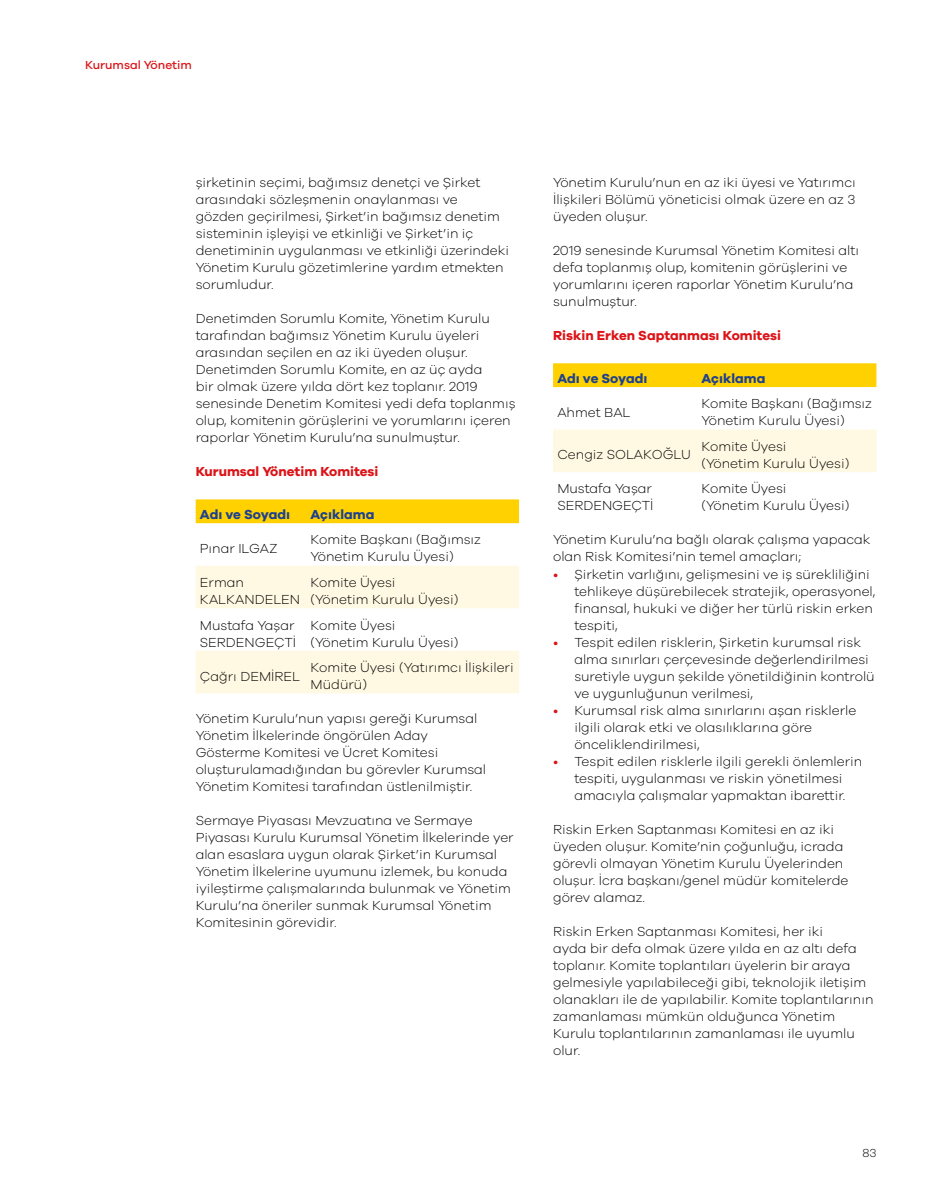
<style>
.page{position:relative;width:936px;height:1191px;background:#fff}
.page>*{position:absolute;margin:0;border:0;box-sizing:border-box;transform-origin:0 0}
.t1{font:300 13.5px/17px "Galano Grotesque";color:#000}
.t2{font:700 13.5px "Galano Grotesque";color:#dc1418}
.t3{font:700 13.5px "Galano Grotesque";color:#1f418e}
.t4{font:500 12px "Galano Grotesque";color:#dc1418}
.t5{font:300 12px "Galano Grotesque";color:#000}
.s1{color:#dc1418}
</style>
<div class="page">
<div style="left:196px;top:499px;width:323px;height:24px;background:#ffd100"></div>
<svg style="left:196px;top:566px;width:323px;height:127px"></svg>
<div style="left:553px;top:363px;width:323px;height:24px;background:#ffd100"></div>
<div style="left:553px;top:429px;width:323px;height:43px;background:#fff8e3"></div>
<p class="t4" style="left:85px;top:58px;width:108px">Kurumsal Yönetim</p>
<p class="t1" style="left:196px;top:174px;width:315px">şirketinin seçimi, bağımsız denetçi ve Şirket arasındaki sözleşmenin onaylanması ve gözden geçirilmesi, Şirket’in bağımsız denetim sisteminin işleyişi ve etkinliği ve Şirket’in iç denetiminin uygulanması ve etkinliği üzerindeki Yönetim Kurulu gözetimlerine yardım etmekten sorumludur.</p>
<p class="t1" style="left:196px;top:310px;width:321px">Denetimden Sorumlu Komite, Yönetim Kurulu tarafından bağımsız Yönetim Kurulu üyeleri arasından seçilen en az iki üyeden oluşur.<br>Denetimden Sorumlu Komite, en az üç ayda<br>bir olmak üzere yılda dört kez toplanır. 2019 senesinde Denetim Komitesi yedi defa toplanmış olup, komitenin görüşlerini ve yorumlarını içeren raporlar Yönetim Kurulu’na sunulmuştur.</p>
<p class="t2" style="left:196px;top:463px;width:184px">Kurumsal Yönetim Komitesi</p>
<p class="t3" style="left:200px;top:506px;width:92px">Adı ve Soyadı</p>
<p class="t3" style="left:310px;top:506px;width:65px">Açıklama</p>
<p class="t1" style="left:200px;top:539px;width:79px">Pınar ILGAZ</p>
<p class="t1" style="left:310px;top:531px;width:172px">Komite Başkanı (Bağımsız<br>Yönetim Kurulu Üyesi)</p>
<p class="t1" style="left:200px;top:573px;width:102px">Erman<br>KALKANDELEN</p>
<p class="t1" style="left:310px;top:573px;width:149px">Komite Üyesi<br>(Yönetim Kurulu Üyesi)</p>
<p class="t1" style="left:200px;top:616px;width:98px">Mustafa Yaşar<br>SERDENGEÇTİ</p>
<p class="t1" style="left:310px;top:616px;width:149px">Komite Üyesi<br>(Yönetim Kurulu Üyesi)</p>
<p class="t1" style="left:200px;top:667px;width:102px">Çağrı DEMİREL</p>
<p class="t1" style="left:310px;top:658px;width:205px">Komite Üyesi (Yatırımcı İlişkileri<br>Müdürü)</p>
<p class="t1" style="left:196px;top:709px;width:292px">Yönetim Kurulu’nun yapısı gereği Kurumsal Yönetim İlkelerinde öngörülen Aday Gösterme Komitesi ve Ücret Komitesi oluşturulamadığından bu görevler Kurumsal Yönetim Komitesi tarafından üstlenilmiştir.</p>
<p class="t1" style="left:196px;top:811px;width:319px">Sermaye Piyasası Mevzuatına ve Sermaye Piyasası Kurulu Kurumsal Yönetim İlkelerinde yer alan esaslara uygun olarak Şirket’in Kurumsal Yönetim İlkelerine uyumunu izlemek, bu konuda iyileştirme çalışmalarında bulunmak ve Yönetim Kurulu’na öneriler sunmak Kurumsal Yönetim Komitesinin görevidir.</p>
<p class="t1" style="left:553px;top:174px;width:304px;text-align:justify">Yönetim Kurulu’nun en az iki üyesi ve Yatırımcı İlişkileri Bölümü yöneticisi olmak üzere en az 3 üyeden oluşur.</p>
<p class="t1" style="left:553px;top:242px;width:307px">2019 senesinde Kurumsal Yönetim Komitesi altı defa toplanmış olup, komitenin görüşlerini ve yorumlarını içeren raporlar Yönetim Kurulu’na sunulmuştur.</p>
<p class="t2" style="left:553px;top:327px;width:229px">Riskin Erken Saptanması Komitesi</p>
<p class="t3" style="left:557px;top:370px;width:92px">Adı ve Soyadı</p>
<p class="t3" style="left:701px;top:370px;width:65px">Açıklama</p>
<p class="t1" style="left:557px;top:403px;width:75px">Ahmet BAL</p>
<p class="t1" style="left:701px;top:395px;width:172px">Komite Başkanı (Bağımsız<br>Yönetim Kurulu Üyesi)</p>
<p class="t1" style="left:557px;top:446px;width:135px">Cengiz SOLAKOĞLU</p>
<p class="t1" style="left:701px;top:437px;width:149px">Komite Üyesi<br>(Yönetim Kurulu Üyesi)</p>
<p class="t1" style="left:557px;top:480px;width:98px">Mustafa Yaşar<br>SERDENGEÇTİ</p>
<p class="t1" style="left:701px;top:480px;width:149px">Komite Üyesi<br>(Yönetim Kurulu Üyesi)</p>
<p class="t1" style="left:553px;top:531px;width:319px">Yönetim Kurulu’na bağlı olarak çalışma yapacak olan Risk Komitesi’nin temel amaçları;</p>
<p class="t1" style="left:574px;top:565px;width:302px;text-indent:-21px"><span class="s1">•</span> Şirketin varlığını, gelişmesini ve iş sürekliliğini tehlikeye düşürebilecek stratejik, operasyonel, finansal, hukuki ve diğer her türlü riskin erken tespiti,</p>
<p class="t1" style="left:574px;top:633px;width:302px;text-indent:-21px"><span class="s1">•</span> Tespit edilen risklerin, Şirketin kurumsal risk alma sınırları çerçevesinde değerlendirilmesi suretiyle uygun şekilde yönetildiğinin kontrolü ve uygunluğunun verilmesi,</p>
<p class="t1" style="left:574px;top:701px;width:283px;text-indent:-21px"><span class="s1">•</span> Kurumsal risk alma sınırlarını aşan risklerle ilgili olarak etki ve olasılıklarına göre önceliklendirilmesi,</p>
<p class="t1" style="left:553px;top:752px;width:311px;text-align:center"><span class="s1">•</span> Tespit edilen risklerle ilgili gerekli önlemlerin tespiti, uygulanması ve riskin yönetilmesi amacıyla çalışmalar yapmaktan ibarettir.</p>
<p class="t1" style="left:553px;top:820px;width:297px">Riskin Erken Saptanması Komitesi en az iki üyeden oluşur. Komite’nin çoğunluğu, icrada görevli olmayan Yönetim Kurulu Üyelerinden oluşur. İcra başkanı/genel müdür komitelerde görev alamaz.</p>
<p class="t1" style="left:553px;top:922px;width:322px">Riskin Erken Saptanması Komitesi, her iki<br>ayda bir defa olmak üzere yılda en az altı defa toplanır. Komite toplantıları üyelerin bir araya gelmesiyle yapılabileceği gibi, teknolojik iletişim olanakları ile de yapılabilir. Komite toplantılarının zamanlaması mümkün olduğunca Yönetim Kurulu toplantılarının zamanlaması ile uyumlu olur.</p>
<p class="t5" style="left:862px;top:1145px;width:16px">83</p>
</div>
